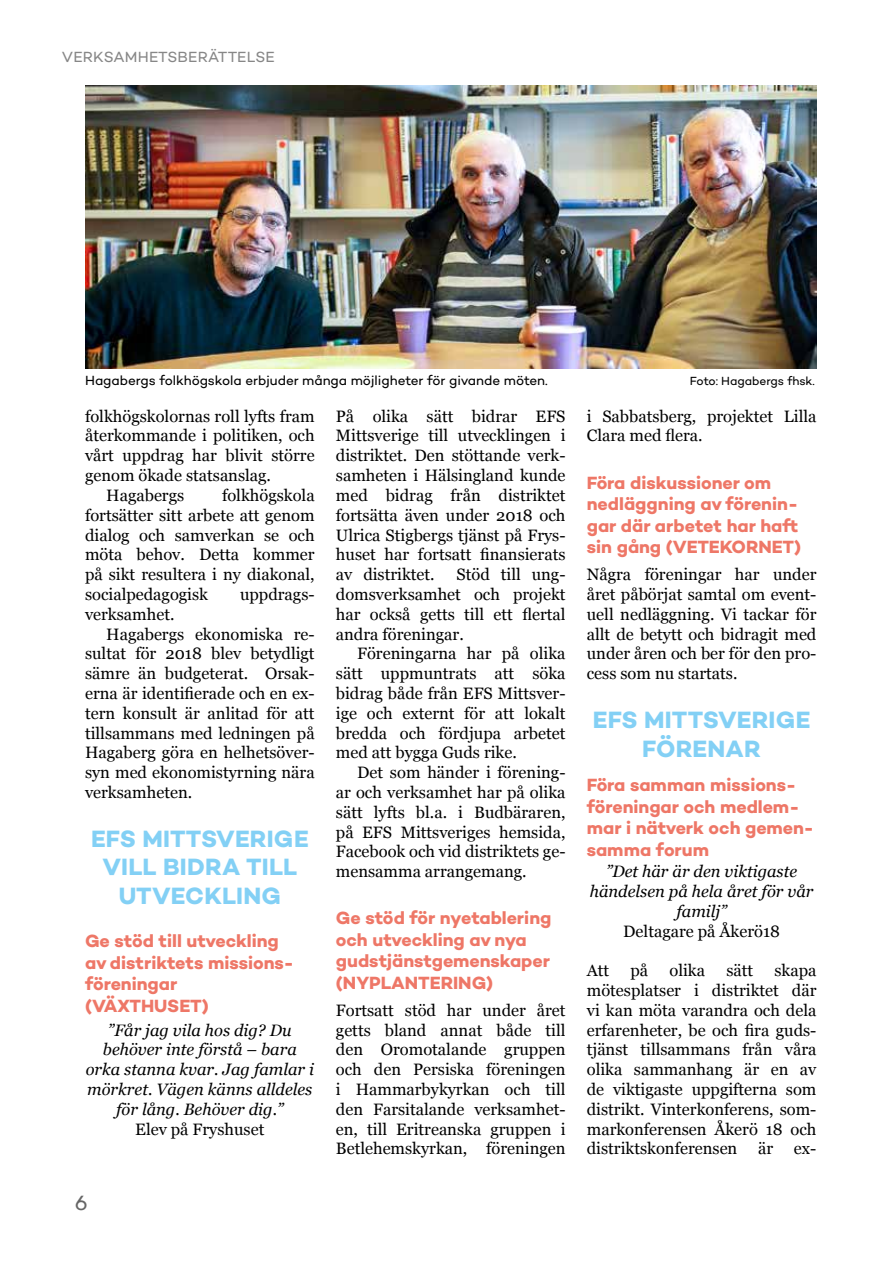
<style>
.page{position:relative;width:893px;height:1263px;background:#fff}
.page>*{position:absolute;margin:0;border:0;box-sizing:border-box;transform-origin:0 0}
.t1{font:700 24px/28.8px "Campton";letter-spacing:.01em;color:#83d0f5;text-align:center}
.t2{font:21px "Campton";color:#666}
.t3{font:700 18px/21.6px "Campton";letter-spacing:-.005em;color:#ee7767}
.t4{font:16.5px/19.8px "Georgia";color:#000;text-align:justify}
.t5{font:italic 16.5px/19.8px "Georgia";color:#000;text-align:center}
.t6{font:15px "Campton";letter-spacing:.01em;color:#878787}
.t7{font:13.5px "Campton";letter-spacing:-.005em;color:#000}
.t8{font:12px "Campton";letter-spacing:-.005em;color:#000}
</style>
<div class="page">
<img style="left:85px;top:85px;width:731px;height:284px">
<p class="t6" style="left:62px;top:47px;width:214px">VERKSAMHETSBERÄTTELSE</p>
<p class="t7" style="left:85px;top:372px;width:464px">Hagabergs folkhögskola erbjuder många möjligheter för givande möten.</p>
<p class="t8" style="left:690px;top:373px;width:126px">Foto: Hagabergs fhsk.</p>
<p class="t4" style="left:85px;top:405px;width:231px">folkhögskolornas roll lyfts fram</p>
<p class="t4" style="left:85px;top:425px;width:231px">återkommande i politiken, och</p>
<p class="t4" style="left:85px;top:445px;width:231px">vårt uppdrag har blivit större</p>
<p class="t4" style="left:85px;top:465px;width:188px">genom ökade statsanslag.</p>
<p class="t4" style="left:106px;top:485px;width:79px">Hagabergs</p>
<p class="t4" style="left:85px;top:485px;width:231px;text-indent:137px">folkhögskola fortsätter sitt arbete att genom dialog och samverkan se och möta behov. Detta kommer på sikt resultera i ny diakonal, socialpedagogisk</p>
<p class="t4" style="left:240px;top:584px;width:75px">uppdrags-</p>
<p class="t4" style="left:85px;top:603px;width:91px">verksamhet.</p>
<p class="t4" style="left:106px;top:623px;width:210px">Hagabergs ekonomiska re-</p>
<p class="t4" style="left:85px;top:643px;width:231px">sultat för 2018 blev betydligt</p>
<p class="t4" style="left:85px;top:663px;width:231px">sämre än budgeterat. Orsak-</p>
<p class="t4" style="left:85px;top:683px;width:231px">erna är identifierade och en ex-</p>
<p class="t4" style="left:85px;top:702px;width:231px">tern konsult är anlitad för att</p>
<p class="t4" style="left:85px;top:722px;width:231px">tillsammans med ledningen på</p>
<p class="t4" style="left:85px;top:742px;width:231px">Hagaberg göra en helhetsöver-</p>
<p class="t4" style="left:85px;top:762px;width:231px">syn med ekonomistyrning nära</p>
<p class="t4" style="left:85px;top:782px;width:109px">verksamheten.</p>
<h1 class="t1" style="left:91px;top:824px;width:219px">EFS MITTSVERIGE<br>VILL BIDRA TILL<br>UTVECKLING</h1>
<p class="t3" style="left:85px;top:930px;width:210px">Ge stöd till utveckling av distriktets missions&shy;föreningar (VÄXTHUSET)</p>
<p class="t5" style="left:86px;top:1019px;width:230px">”Får jag vila hos dig? Du behöver inte förstå – bara orka stanna kvar. Jag famlar i mörkret. Vägen känns alldeles för lång. Behöver dig.”</p>
<p class="t4" style="left:135px;top:1118px;width:131px">Elev på Fryshuset</p>
<p class="t2" style="left:75px;top:1190px;width:14px">6</p>
<p class="t4" style="left:336px;top:405px;width:231px">På olika sätt bidrar EFS Mittsverige till utvecklingen i distriktet. Den stöttande verk&shy;samheten i Hälsingland kunde med bidrag från distriktet fortsätta även under 2018 och Ulrica Stigbergs tjänst på Frys&shy;huset har fortsatt finansierats av distriktet.</p>
<p class="t4" style="left:336px;top:564px;width:231px;text-indent:121px">Stöd till ung&shy;domsverksamhet och projekt har också getts till ett flertal andra föreningar.</p>
<p class="t4" style="left:336px;top:643px;width:231px;text-indent:21px">Föreningarna har på olika sätt uppmuntrats att söka bidrag både från EFS Mittsver&shy;ige och externt för att lokalt bredda och fördjupa arbetet med att bygga Guds rike.</p>
<p class="t4" style="left:336px;top:762px;width:231px;text-indent:21px">Det som händer i förening&shy;ar och verksamhet har på olika sätt lyfts bl.a. i Budbäraren, på EFS Mittsveriges hemsida, Facebook och vid distriktets ge&shy;mensamma arrangemang.</p>
<p class="t3" style="left:336px;top:907px;width:217px">Ge stöd för nyetablering och utveckling av nya gudstjänstgemenskaper (NYPLANTERING)</p>
<p class="t4" style="left:336px;top:999px;width:231px">Fortsatt stöd har under året getts bland annat både till den Oromotalande gruppen och den Persiska föreningen i Hammarbykyrkan och till den Farsitalande verksamhet&shy;en, till Eritreanska gruppen i Betlehemskyrkan, föreningen</p>
<p class="t4" style="left:587px;top:405px;width:231px">i Sabbatsberg, projektet Lilla<br>Clara med flera.</p>
<p class="t3" style="left:587px;top:471px;width:216px">Föra diskussioner om nedläggning av förenin&shy;gar där arbetet har haft sin gång (VETEKORNET)</p>
<p class="t4" style="left:587px;top:564px;width:231px">Några föreningar har under året påbörjat samtal om event&shy;uell nedläggning. Vi tackar för allt de betytt och bidragit med under åren och ber för den pro&shy;cess som nu startats.</p>
<h1 class="t1" style="left:593px;top:705px;width:219px">EFS MITTSVERIGE<br>FÖRENAR</h1>
<p class="t3" style="left:587px;top:774px;width:229px">Föra samman missions&shy;föreningar och medlem&shy;mar i nätverk och gemen&shy;samma forum</p>
<p class="t5" style="left:590px;top:861px;width:225px">”Det här är den viktigaste händelsen på hela året för vår familj”</p>
<p class="t4" style="left:623px;top:920px;width:158px">Deltagare på Åkerö18</p>
<p class="t4" style="left:587px;top:960px;width:24px">Att</p>
<p class="t4" style="left:630px;top:960px;width:19px">på</p>
<p class="t4" style="left:669px;top:960px;width:37px">olika</p>
<p class="t4" style="left:726px;top:960px;width:28px">sätt</p>
<p class="t4" style="left:587px;top:960px;width:231px;text-indent:188px">skapa mötesplatser i distriktet där vi kan möta varandra och dela erfarenheter, be och fira guds&shy;tjänst tillsammans från våra olika sammanhang är en av de viktigaste uppgifterna som distrikt. Vinterkonferens, som&shy;markonferensen Åkerö 18 och distriktskonferensen</p>
<p class="t4" style="left:758px;top:1138px;width:17px">är</p>
<p class="t4" style="left:794px;top:1138px;width:24px">ex-</p>
</div>
